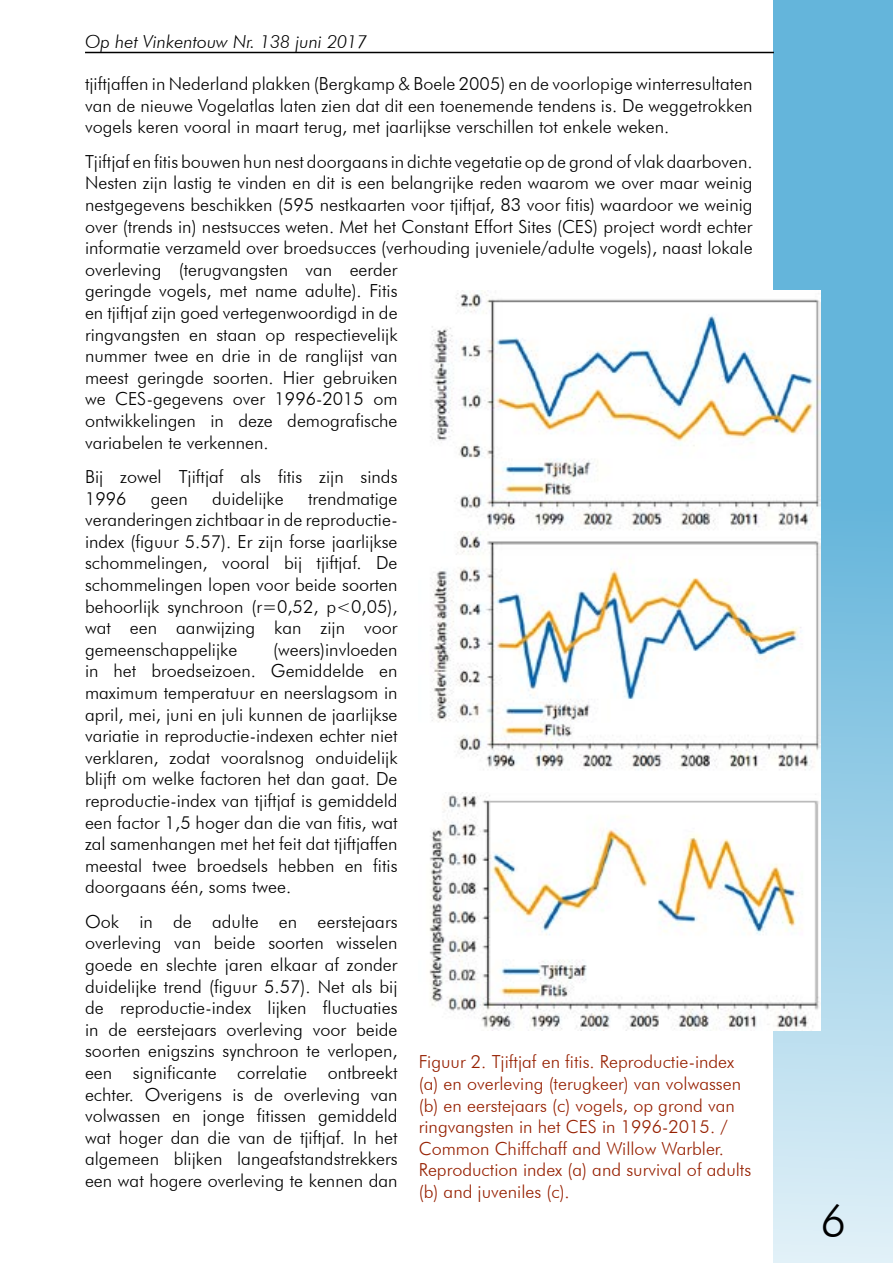
<style>
.page{position:relative;width:893px;height:1263px;background:#fff}
.page>*{position:absolute;margin:0;border:0;box-sizing:border-box;transform-origin:0 0}
.t1{font:300 45px "Futura BT";color:#000}
.t2{font:300 18px/21.6px "Futura BT";color:#000;text-align:justify}
.t3{font:300 18px/21.6px "Futura BT";color:#962000}
.t4{font:italic 300 18px "Futura BT";color:#000}
</style>
<div class="page">
<svg style="left:774px;top:0;width:119px;height:1263px;background:#8cc8e4"></svg>
<hr style="left:85px;top:52px;width:689px;height:1px;background:#000">
<img style="left:429px;top:291px;width:392px;height:740px">
<p class="t4" style="left:85px;top:31px;width:284px">Op het Vinkentouw Nr. 138 juni 2017</p>
<p class="t2" style="left:85px;top:73px;width:669px">tjiftjaffen in Nederland plakken (Bergkamp &amp; Boele 2005) en de voorlopige winterresultaten van de nieuwe Vogelatlas laten zien dat dit een toenemende tendens is. De weggetrokken vogels keren vooral in maart terug, met jaarlijkse verschillen tot enkele weken.</p>
<p class="t2" style="left:85px;top:150px;width:669px;text-align:left">Tjiftjaf en fitis bouwen hun nest doorgaans in dichte vegetatie op de grond of vlak daarboven.<br>Nesten zijn lastig te vinden en dit is een belangrijke reden waarom we over maar weinig nestgegevens beschikken (595 nestkaarten voor tjiftjaf, 83 voor fitis) waardoor we weinig over (trends in) nestsucces weten. Met het Constant Effort Sites (CES) project wordt echter informatie verzameld over broedsucces (verhouding juveniele/adulte vogels), naast lokale overleving (terugvangsten van eerder<br>geringde vogels, met name adulte). Fitis<br>en tjiftjaf zijn goed vertegenwoordigd in de<br>ringvangsten en staan op respectievelijk<br>nummer twee en drie in de ranglijst van<br>meest geringde soorten. Hier gebruiken<br>we CES-gegevens over 1996-2015 om<br>ontwikkelingen in deze demografische<br>variabelen te verkennen.</p>
<p class="t2" style="left:85px;top:466px;width:314px">Bij zowel Tjiftjaf als fitis zijn sinds<br>1996</p>
<p class="t2" style="left:85px;top:487px;width:314px;text-indent:223px">trendmatige veranderingen zichtbaar in de reproductie&shy;index (figuur 5.57). Er zijn forse jaarlijkse schommelingen, vooral bij tjiftjaf. De schommelingen lopen voor beide soorten behoorlijk synchroon (r=0,52, p&lt;0,05), wat een aanwijzing kan zijn voor gemeenschappelijke</p>
<p class="t2" style="left:151px;top:487px;width:39px">geen</p>
<p class="t2" style="left:212px;top:487px;width:73px">duidelijke</p>
<p class="t2" style="left:85px;top:638px;width:314px;text-indent:188px">(weers)invloeden in het broedseizoen. Gemiddelde en maximum temperatuur en neerslagsom in april, mei, juni en juli kunnen de jaarlijkse variatie in reproductie-indexen echter niet verklaren, zodat vooralsnog onduidelijk blijft om welke factoren het dan gaat. De reproductie-index van tjiftjaf is gemiddeld een factor 1,5 hoger dan die van fitis, wat zal samenhangen met het feit dat tjiftjaffen meestal twee broedsels hebben en fitis doorgaans één, soms twee.</p>
<p class="t2" style="left:85px;top:910px;width:314px">Ook in de adulte en eerstejaars overleving van beide soorten wisselen goede en slechte jaren elkaar af zonder duidelijke trend (figuur 5.57). Net als bij de reproductie-index lijken fluctuaties in de eerstejaars overleving voor beide soorten enigszins synchroon te verlopen, een significante correlatie ontbreekt echter. Overigens is de overleving van volwassen en jonge fitissen gemiddeld wat hoger dan die van de tjiftjaf. In het algemeen blijken langeafstandstrekkers een wat hogere overleving te kennen dan</p>
<p class="t3" style="left:419px;top:1051px;width:334px">Figuur 2. Tjiftjaf en fitis. Reproductie-index (a) en overleving (terugkeer) van volwassen (b) en eerstejaars (c) vogels, op grond van ringvangsten in het CES in 1996-2015. / Common Chiffchaff and Willow Warbler.<br>Reproduction index (a) and survival of adults (b) and juveniles (c).</p>
<h1 class="t1" style="left:820px;top:1194px;width:27px">6</h1>
</div>
